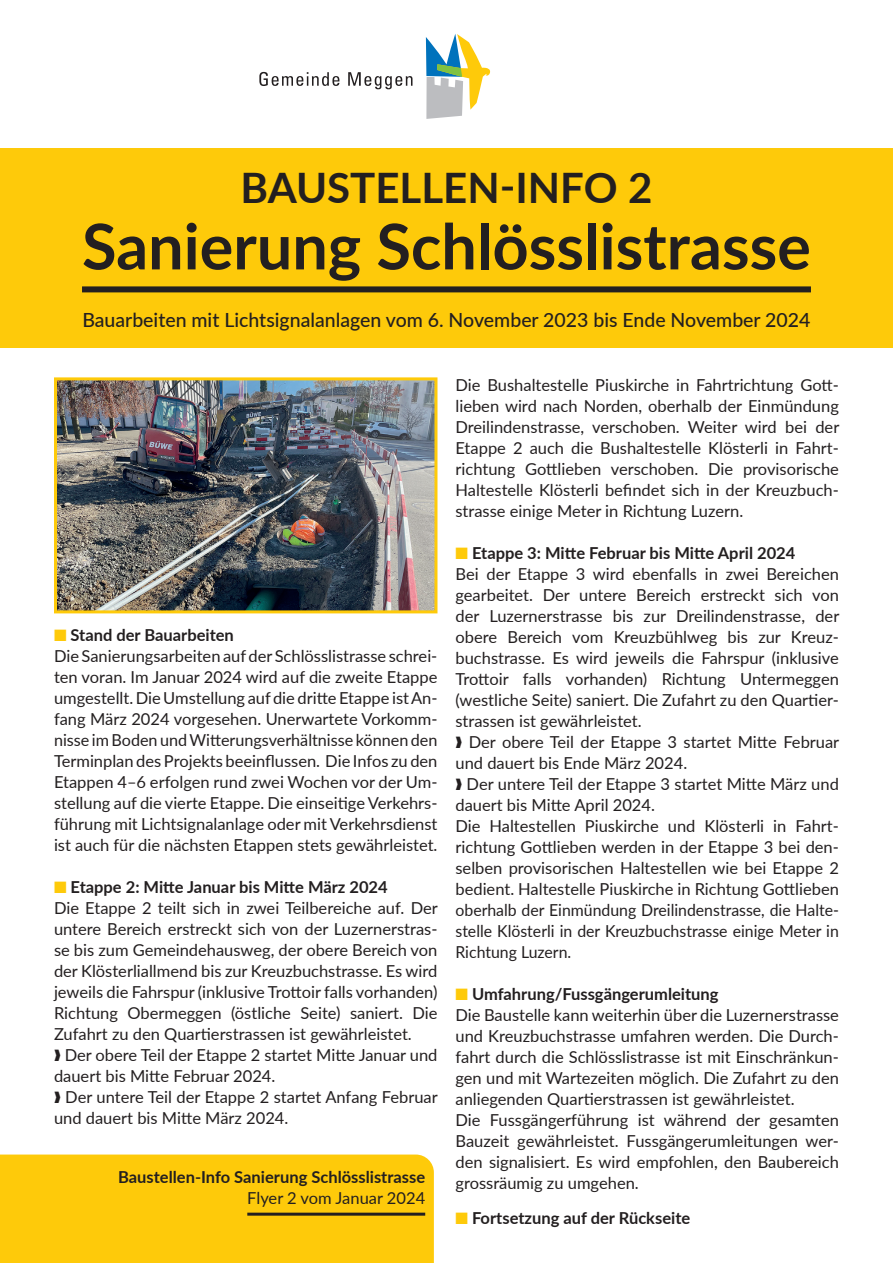
<style>
.page{position:relative;width:893px;height:1263px;background:#fff}
.page>*{position:absolute;margin:0;border:0;box-sizing:border-box;transform-origin:0 0}
.t1{font:700 63px "Lato";color:#231f20}
.t2{font:700 42px "Lato";color:#231f20}
.t3{font:500 19.5px "Lato";color:#231f20}
.t4{font:16.5px/21px "Lato";color:#231f20}
.t5{font:700 16.5px "Lato";color:#231f20}
.s1{color:#feca0a}
.s2{font-weight:700}
</style>
<div class="page">
<div style="left:0;top:148px;width:893px;height:200px;background:#feca0a"></div>
<svg style="left:426px;top:34px;width:64px;height:85px"></svg>
<svg style="left:259px;top:72px;width:80px;height:14px"></svg>
<svg style="left:348px;top:72px;width:64px;height:17px"></svg>
<div style="left:82px;top:286px;width:729px;height:6px;background:#231f20"></div>
<div style="left:0;top:1154px;width:434px;height:109px;background:#feca0a"></div>
<hr style="left:247px;top:1213px;width:178px;height:3px;background:#231f20">
<img style="left:58px;top:381px;width:375px;height:228px">
<div style="left:54px;top:377px;width:383px;height:236px;border:3px solid #feca0a"></div>
<h2 class="t2" style="left:240px;top:157px;width:413px">BAUSTELLEN-INFO 2</h2>
<h1 class="t1" style="left:82px;top:200px;width:730px">Sanierung Schlösslistrasse</h1>
<p class="t3" style="left:82px;top:306px;width:730px">Bauarbeiten mit Lichtsignalanlagen vom 6. November 2023 bis Ende November 2024</p>
<p class="t4" style="left:54px;top:623px;width:385px"><span class="s1">■</span> <span class="s2">Stand der Bauarbeiten<br></span>Die Sanierungsarbeiten auf der Schlösslistrasse schrei&shy;ten voran. Im Januar 2024 wird auf die zweite Etappe umgestellt. Die Umstellung auf die dritte Etappe ist An&shy;fang März 2024 vorgesehen. Unerwartete Vorkomm&shy;nisse im Boden und Witterungsverhältnisse können den Terminplan des Projekts beeinflussen. Die Infos zu den Etappen 4–6 erfolgen rund zwei Wochen vor der Um&shy;stellung auf die vierte Etappe. Die einseitige Verkehrs&shy;führung mit Lichtsignalanlage oder mit Verkehrsdienst ist auch für die nächsten Etappen stets gewährleistet.</p>
<p class="t4" style="left:54px;top:875px;width:385px"><span class="s1">■</span> <span class="s2">Etappe 2: Mitte Januar bis Mitte März 2024<br></span>Die Etappe 2 teilt sich in zwei Teilbereiche auf. Der untere Bereich erstreckt sich von der Luzernerstras&shy;se bis zum Gemeindehausweg, der obere Bereich von der Klösterliallmend bis zur Kreuzbuchstrasse. Es wird jeweils die Fahrspur (inklusive Trottoir falls vorhanden)<br>Richtung Obermeggen (östliche Seite) saniert. Die Zufahrt zu den Quartierstrassen ist gewährleistet.<br>❱ Der obere Teil der Etappe 2 startet Mitte Januar und dauert bis Mitte Februar 2024.<br>❱ Der untere Teil der Etappe 2 startet Anfang Februar und dauert bis Mitte März 2024.</p>
<p class="t5" style="left:118px;top:1165px;width:308px">Baustellen-Info Sanierung Schlösslistrasse</p>
<p class="t4" style="left:247px;top:1187px;width:179px">Flyer 2 vom Januar 2024</p>
<p class="t4" style="left:455px;top:374px;width:385px;text-align:justify">Die Bushaltestelle Piuskirche in Fahrtrichtung Gott&shy;lieben wird nach Norden, oberhalb der Einmündung Dreilindenstrasse, verschoben. Weiter wird bei der Etappe 2 auch die Bushaltestelle Klösterli in Fahrt&shy;richtung Gottlieben verschoben. Die provisorische Haltestelle Klösterli befindet sich in der Kreuzbuch&shy;strasse einige Meter in Richtung Luzern.</p>
<p class="t4" style="left:455px;top:542px;width:385px"><span class="s1">■</span> <span class="s2">Etappe 3: Mitte Februar bis Mitte April 2024<br></span>Bei der Etappe 3 wird ebenfalls in zwei Bereichen gearbeitet. Der untere Bereich erstreckt sich von der Luzernerstrasse bis zur Dreilindenstrasse, der obere Bereich vom Kreuzbühlweg bis zur Kreuz&shy;buchstrasse. Es wird jeweils die Fahrspur (inklusive Trottoir falls vorhanden) Richtung Untermeggen (westliche Seite) saniert. Die Zufahrt zu den Quartier&shy;strassen ist gewährleistet.<br>❱ Der obere Teil der Etappe 3 startet Mitte Februar und dauert bis Ende März 2024.<br>❱ Der untere Teil der Etappe 3 startet Mitte März und dauert bis Mitte April 2024.<br>Die Haltestellen Piuskirche und Klösterli in Fahrt&shy;richtung Gottlieben werden in der Etappe 3 bei den&shy;selben provisorischen Haltestellen wie bei Etappe 2 bedient. Haltestelle Piuskirche in Richtung Gottlieben oberhalb der Einmündung Dreilindenstrasse, die Halte&shy;stelle Klösterli in der Kreuzbuchstrasse einige Meter in Richtung Luzern.</p>
<p class="t4" style="left:455px;top:983px;width:385px"><span class="s1">■</span> <span class="s2">Umfahrung/Fussgängerumleitung<br></span>Die Baustelle kann weiterhin über die Luzernerstrasse und Kreuzbuchstrasse umfahren werden. Die Durch&shy;fahrt durch die Schlösslistrasse ist mit Einschränkun&shy;gen und mit Wartezeiten möglich. Die Zufahrt zu den anliegenden Quartierstrassen ist gewährleistet.<br>Die Fussgängerführung ist während der gesamten Bauzeit gewährleistet. Fussgängerumleitungen wer&shy;den signalisiert. Es wird empfohlen, den Baubereich grossräumig zu umgehen.</p>
<p class="t5" style="left:455px;top:1205px;width:236px"><span class="s1">■</span> Fortsetzung auf der Rückseite</p>
</div>
